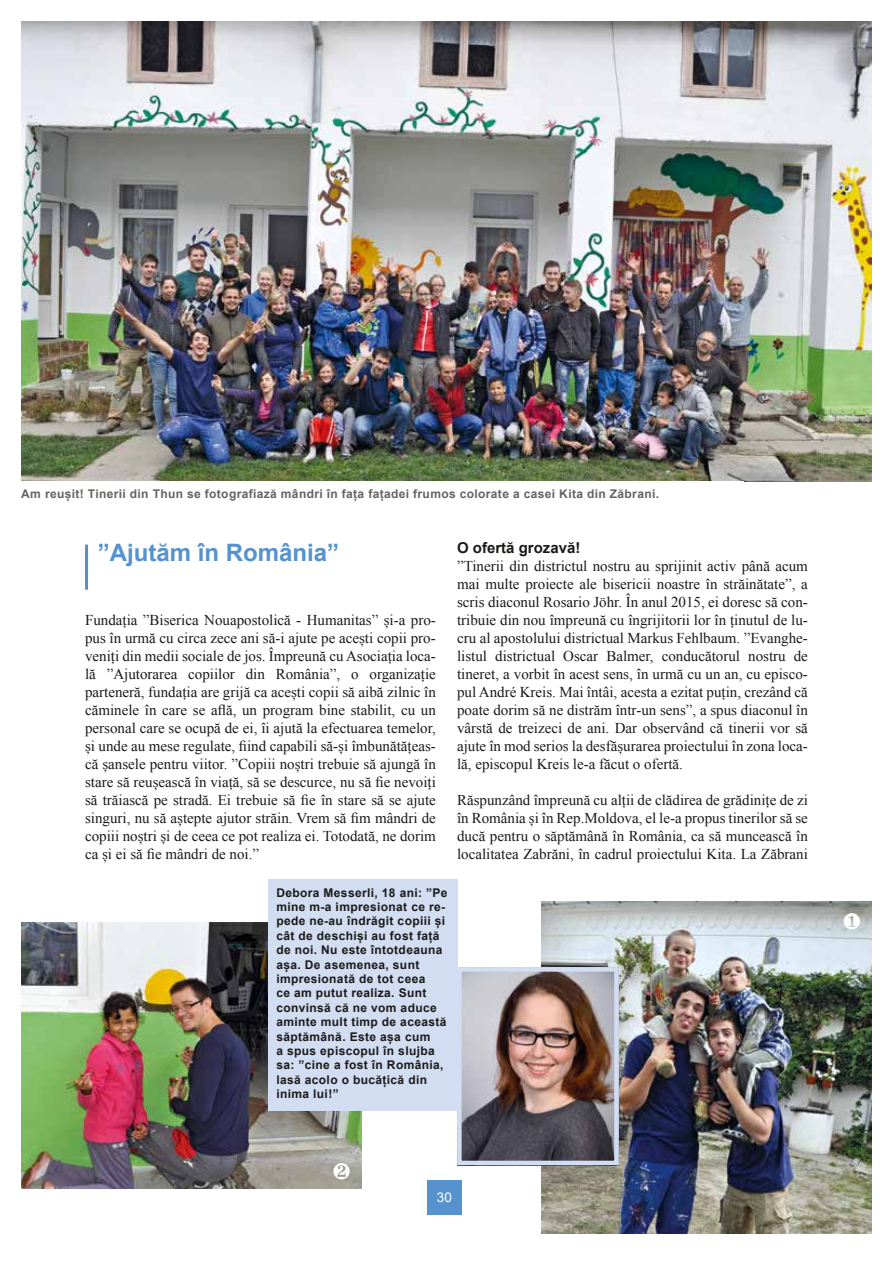
<style>
.page{position:relative;width:893px;height:1263px;background:#fff}
.page>*{position:absolute;margin:0;border:0;box-sizing:border-box;transform-origin:0 0}
.t1{font:700 24px "Arial";color:#5592ce}
.t2{font:15px/18px "Times New Roman";color:#1a1a18;text-align:justify}
.t3{font:700 15px "Arial";color:#1a1a18}
.t4{font:13.5px "Arial";color:#fff}
.t5{font:700 12px/14.4px "Arial";letter-spacing:.03em;color:#1a1a18}
.t6{font:700 12px "Arial";letter-spacing:.03em;color:#636362}
</style>
<div class="page">
<div style="left:427px;top:1180px;width:34px;height:34px;background:#5592ce"></div>
<img style="left:541px;top:901px;width:331px;height:332px">
<img style="left:21px;top:922px;width:340px;height:266px">
<img style="left:462px;top:972px;width:152px;height:188px">
<div style="left:457px;top:967px;width:162px;height:198px;border:4px solid #d2ddf2"></div>
<img style="left:21px;top:21px;width:851px;height:460px">
<div style="left:268px;top:879px;width:189px;height:232px;background:#d2ddf2"></div>
<hr style="left:85px;top:545px;width:3px;height:45px;background:#5191ce">
<svg style="left:844px;top:913px;width:16px;height:16px"></svg>
<svg style="left:334px;top:1163px;width:16px;height:16px"></svg>
<p class="t6" style="left:21px;top:486px;width:639px">Am reușit! Tinerii din Thun se fotografiază mândri în fața fațadei frumos colorate a casei Kita din Zăbrani.</p>
<h1 class="t1" style="left:98px;top:537px;width:243px">”Ajutăm în România”</h1>
<p class="t2" style="left:85px;top:611px;width:352px">Fundația ”Biserica Nouapostolică - Humanitas” și-a pro&shy;pus în urmă cu circa zece ani să-i ajute pe acești copii pro&shy;veniți din medii sociale de jos. Împreună cu Asociația loca&shy;lă ”Ajutorarea copiilor din România”, o organizație parteneră, fundația are grijă ca acești copii să aibă zilnic în căminele în care se află, un program bine stabilit, cu un personal care se ocupă de ei, îi ajută la efectuarea temelor, și unde au mese regulate, fiind capabili să-și îmbunătățeas&shy;că șansele pentru viitor. ”Copiii noștri trebuie să ajungă în stare să reușească în viață, să se descurce, nu să fie nevoiți să trăiască pe stradă. Ei trebuie să fie în stare să se ajute singuri, nu să aștepte ajutor străin. Vrem să fim mândri de copiii noștri și de ceea ce pot realiza ei. Totodată, ne dorim ca și ei să fie mândri de noi.”</p>
<p class="t3" style="left:457px;top:538px;width:125px">O ofertă grozavă!</p>
<p class="t2" style="left:457px;top:557px;width:352px">”Tinerii din districtul nostru au sprijinit activ până acum mai multe proiecte ale bisericii noastre în străinătate”, a scris diaconul Rosario Jöhr. În anul 2015, ei doresc să con&shy;tribuie din nou împreună cu îngrijitorii lor în ținutul de lu&shy;cru al apostolului districtual Markus Fehlbaum. ”Evanghe&shy;listul districtual Oscar Balmer, conducătorul nostru de tineret, a vorbit în acest sens, în urmă cu un an, cu episco&shy;pul André Kreis. Mai întâi, acesta a ezitat puțin, crezând că poate dorim să ne distrăm într-un sens”, a spus diaconul în vârstă de treizeci de ani. Dar observând că tinerii vor să ajute în mod serios la desfășurarea proiectului în zona loca&shy;lă, episcopul Kreis le-a făcut o ofertă.</p>
<p class="t2" style="left:457px;top:791px;width:352px">Răspunzând împreună cu alții de clădirea de grădinițe de zi în România și în Rep.Moldova, el le-a propus tinerilor să se ducă pentru o săptămână în România, ca să muncească în localitatea Zabrăni, în cadrul proiectului Kita. La Zăbrani</p>
<p class="t5" style="left:276px;top:885px;width:173px">Debora Messerli, 18 ani: ”Pe mine m-a impresionat ce re&shy;pede ne-au îndrăgit copiii și cât de deschiși au fost față de noi. Nu este întotdeauna așa. De asemenea, sunt impresionată de tot ceea<br>ce am putut realiza. Sunt convinsă că ne vom aduce aminte mult timp de această săptămână. Este așa cum<br>a spus episcopul în slujba sa: ”cine a fost în România, lasă acolo o bucățică din inima lui!”</p>
<p class="t4" style="left:437px;top:1188px;width:17px">30</p>
</div>
